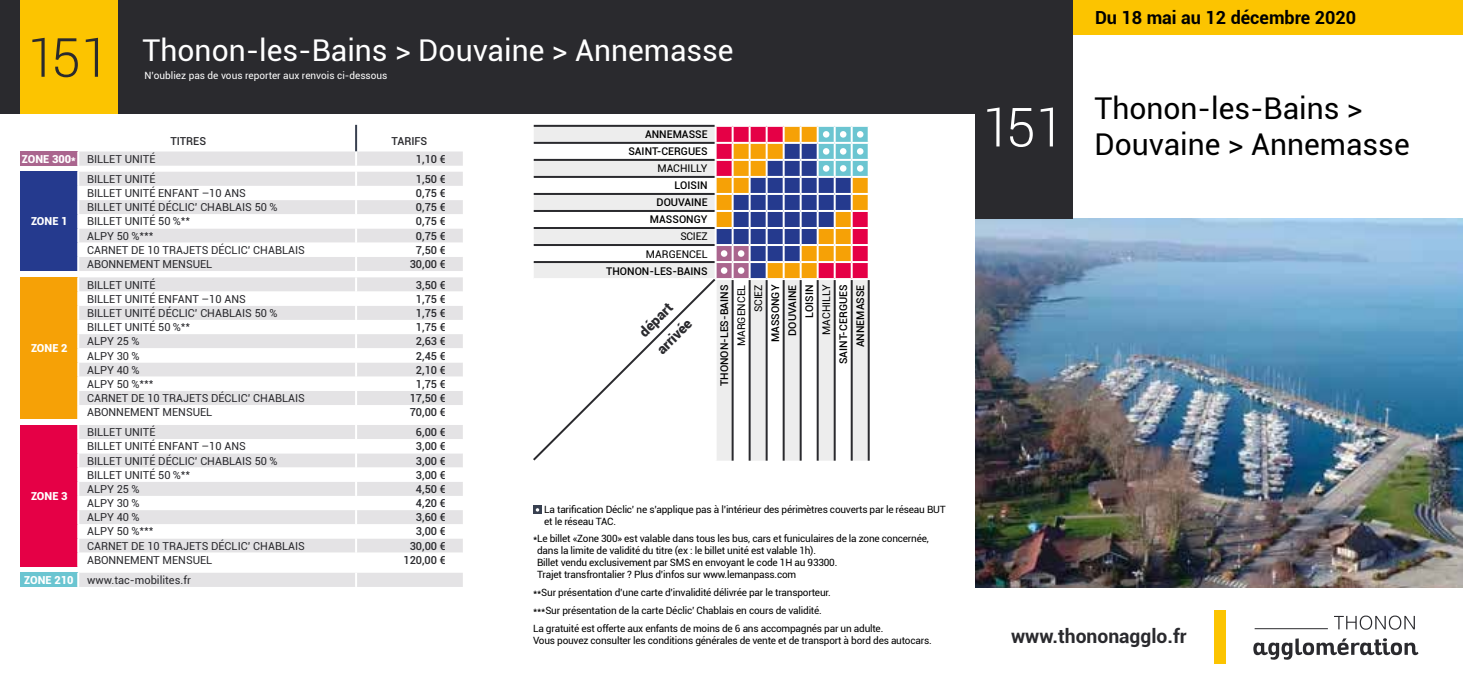
<style>
.page{position:relative;width:1463px;height:681px;background:#fff}
.page>*{position:absolute;margin:0;border:0;box-sizing:border-box;transform-origin:0 0}
.t1{font:300 54px "Roboto";color:#2a2a2e}
.t2{font:30px/36px "Roboto";color:#000}
.t3{font:30px "Roboto";color:#fff}
.t4{font:700 19.4px "Roboto";color:#2a2a2e}
.t5{font:700 18px "Roboto";color:#000}
.t6{font:900 14px/24.8px "Roboto";color:#2a2a2e}
.t7{font:11px "Roboto";color:#2a2a2e}
.t8{font:500 11px "Roboto";color:#2a2a2e}
.t9{font:900 11px "Roboto";color:#fff}
.t10{font:500 10.6px/17px "Roboto";color:#000;text-align:right}
.t11{font:10.6px/17px "Roboto";color:#000;text-align:right}
.t12{font:10px/12px "Roboto";letter-spacing:-.02em;color:#000}
.t13{font:10px "Roboto";color:#fff}
.s1{font-weight:900;color:#fff}
</style>
<div class="page">
<div style="left:0;top:0;width:976px;height:113px;background:#2a2a2e"></div>
<div style="left:1072px;top:0;width:391px;height:34px;background:#fcc400"></div>
<div style="left:975px;top:0;width:97px;height:39px;background:#2a2a2e"></div>
<img style="left:975px;top:218px;width:488px;height:370px">
<div style="left:975px;top:39px;width:97px;height:179px;background:#2a2a2e"></div>
<div style="left:1214px;top:610px;width:11px;height:53px;background:#fcc400"></div>
<svg style="left:1253px;top:638px;width:165px;height:21px"></svg>
<hr style="left:1254px;top:628px;width:74px;height:1px;background:#2a2a2e">
<svg style="left:1334px;top:615px;width:81px;height:14px"></svg>
<svg style="left:20px;top:125px;width:443px;height:146px"></svg>
<div style="left:20px;top:277px;width:58px;height:142px;background:#f6a106"></div>
<svg style="left:79px;top:277px;width:384px;height:14px;background:#e4e3e5"></svg>
<svg style="left:79px;top:306px;width:384px;height:99px;fill:#e4e3e5"></svg>
<svg style="left:77px;top:277px;width:1px;height:142px"></svg>
<svg style="left:355px;top:277px;width:2px;height:128px"></svg>
<div style="left:20px;top:425px;width:58px;height:141px;background:#e50046"></div>
<div style="left:79px;top:425px;width:384px;height:14px;background:#e4e3e5"></div>
<svg style="left:79px;top:453px;width:384px;height:100px;fill:#e4e3e5"></svg>
<svg style="left:77px;top:425px;width:1px;height:141px"></svg>
<svg style="left:355px;top:425px;width:2px;height:128px"></svg>
<svg style="left:533px;top:125px;width:337px;height:336px"></svg>
<div style="left:20px;top:0;width:97px;height:113px;background:#fcc400"></div>
<svg style="left:533px;top:505px;width:9px;height:9px"></svg>
<div style="left:20px;top:572px;width:58px;height:14px;background:#6bc5d1"></div>
<svg style="left:77px;top:572px;width:386px;height:14px;background:#e5e4e6"></svg>
<h1 class="t1" style="left:27px;top:20px;width:85px">151</h1>
<h2 class="t3" style="left:143px;top:30px;width:592px">Thonon-les-Bains &gt; Douvaine &gt; Annemasse</h2>
<p class="t13" style="left:145px;top:68px;width:244px">N’oubliez pas de vous reporter aux renvois ci-dessous</p>
<p class="t8" style="left:170px;top:133px;width:37px">TITRES</p>
<p class="t8" style="left:391px;top:133px;width:37px">TARIFS</p>
<p class="t7" style="left:22px;top:151px;width:135px"><span class="s1">ZONE 300*</span> BILLET UNITÉ</p>
<p class="t8" style="left:416px;top:151px;width:31px">1,10 €</p>
<p class="t9" style="left:31px;top:214px;width:38px">ZONE 1</p>
<p class="t9" style="left:31px;top:340px;width:38px">ZONE 2</p>
<p class="t9" style="left:31px;top:488px;width:38px">ZONE 3</p>
<p class="t7" style="left:87px;top:171px;width:70px">BILLET UNITÉ</p>
<p class="t8" style="left:416px;top:171px;width:31px">1,50 €</p>
<p class="t7" style="left:87px;top:185px;width:160px">BILLET UNITÉ ENFANT –10 ANS</p>
<p class="t8" style="left:416px;top:185px;width:31px">0,75 €</p>
<p class="t7" style="left:87px;top:199px;width:192px">BILLET UNITÉ DÉCLIC’ CHABLAIS 50 %</p>
<p class="t8" style="left:416px;top:199px;width:31px">0,75 €</p>
<p class="t7" style="left:87px;top:214px;width:105px">BILLET UNITÉ 50 %**</p>
<p class="t8" style="left:416px;top:214px;width:31px">0,75 €</p>
<p class="t7" style="left:87px;top:228px;width:68px">ALPY 50 %***</p>
<p class="t8" style="left:416px;top:228px;width:31px">0,75 €</p>
<p class="t7" style="left:87px;top:242px;width:219px">CARNET DE 10 TRAJETS DÉCLIC’ CHABLAIS</p>
<p class="t8" style="left:416px;top:242px;width:31px">7,50 €</p>
<p class="t7" style="left:87px;top:256px;width:127px">ABONNEMENT MENSUEL</p>
<p class="t8" style="left:410px;top:256px;width:38px">30,00 €</p>
<p class="t7" style="left:87px;top:277px;width:70px">BILLET UNITÉ</p>
<p class="t8" style="left:416px;top:277px;width:31px">3,50 €</p>
<p class="t7" style="left:87px;top:291px;width:160px">BILLET UNITÉ ENFANT –10 ANS</p>
<p class="t8" style="left:416px;top:291px;width:31px">1,75 €</p>
<p class="t7" style="left:87px;top:305px;width:192px">BILLET UNITÉ DÉCLIC’ CHABLAIS 50 %</p>
<p class="t8" style="left:416px;top:305px;width:31px">1,75 €</p>
<p class="t7" style="left:87px;top:319px;width:105px">BILLET UNITÉ 50 %**</p>
<p class="t8" style="left:416px;top:319px;width:31px">1,75 €</p>
<p class="t7" style="left:87px;top:333px;width:54px">ALPY 25 %</p>
<p class="t8" style="left:416px;top:333px;width:31px">2,63 €</p>
<p class="t7" style="left:87px;top:348px;width:54px">ALPY 30 %</p>
<p class="t8" style="left:416px;top:347px;width:31px">2,45 €</p>
<p class="t7" style="left:87px;top:362px;width:54px">ALPY 40 %</p>
<p class="t8" style="left:416px;top:362px;width:31px">2,10 €</p>
<p class="t7" style="left:87px;top:376px;width:68px">ALPY 50 %***</p>
<p class="t8" style="left:416px;top:376px;width:31px">1,75 €</p>
<p class="t7" style="left:87px;top:390px;width:219px">CARNET DE 10 TRAJETS DÉCLIC’ CHABLAIS</p>
<p class="t8" style="left:410px;top:390px;width:38px">17,50 €</p>
<p class="t7" style="left:87px;top:404px;width:127px">ABONNEMENT MENSUEL</p>
<p class="t8" style="left:410px;top:404px;width:38px">70,00 €</p>
<p class="t7" style="left:87px;top:424px;width:70px">BILLET UNITÉ</p>
<p class="t8" style="left:416px;top:424px;width:31px">6,00 €</p>
<p class="t7" style="left:87px;top:438px;width:160px">BILLET UNITÉ ENFANT –10 ANS</p>
<p class="t8" style="left:416px;top:438px;width:31px">3,00 €</p>
<p class="t7" style="left:87px;top:452px;width:192px">BILLET UNITÉ DÉCLIC’ CHABLAIS 50 %</p>
<p class="t8" style="left:416px;top:452px;width:31px">3,00 €</p>
<p class="t7" style="left:87px;top:467px;width:105px">BILLET UNITÉ 50 %**</p>
<p class="t8" style="left:416px;top:467px;width:31px">3,00 €</p>
<p class="t7" style="left:87px;top:481px;width:54px">ALPY 25 %</p>
<p class="t8" style="left:416px;top:481px;width:31px">4,50 €</p>
<p class="t7" style="left:87px;top:495px;width:54px">ALPY 30 %</p>
<p class="t8" style="left:416px;top:495px;width:31px">4,20 €</p>
<p class="t7" style="left:87px;top:509px;width:54px">ALPY 40 %</p>
<p class="t8" style="left:416px;top:509px;width:31px">3,60 €</p>
<p class="t7" style="left:87px;top:523px;width:68px">ALPY 50 %***</p>
<p class="t8" style="left:416px;top:523px;width:31px">3,00 €</p>
<p class="t7" style="left:87px;top:538px;width:219px">CARNET DE 10 TRAJETS DÉCLIC’ CHABLAIS</p>
<p class="t8" style="left:410px;top:537px;width:38px">30,00 €</p>
<p class="t7" style="left:87px;top:552px;width:127px">ABONNEMENT MENSUEL</p>
<p class="t8" style="left:403px;top:552px;width:44px">120,00 €</p>
<p class="t7" style="left:24px;top:572px;width:168px"><span class="s1">ZONE 210</span> www.tac-mobilites.fr</p>
<p class="t10" style="left:628px;top:126px;width:81px">ANNEMASSE<br>SAINT-CERGUES</p>
<p class="t11" style="left:657px;top:160px;width:52px">MACHILLY</p>
<p class="t10" style="left:650px;top:177px;width:59px">LOISIN<br>DOUVAINE<br>MASSONGY</p>
<p class="t11" style="left:646px;top:228px;width:63px">SCIEZ<br>MARGENCEL</p>
<p class="t10" style="left:606px;top:262px;width:103px">THONON-LES-BAINS</p>
<h3 class="t6" style="left:632px;top:325px;width:44px;rotate:-45deg">départ arrivée</h3>
<p class="t10" style="left:715px;top:386px;width:103px;rotate:-90deg">THONON-LES-BAINS</p>
<p class="t11" style="left:732px;top:346px;width:63px;rotate:-90deg">MARGENCEL<br>SCIEZ</p>
<p class="t10" style="left:766px;top:342px;width:59px;rotate:-90deg">MASSONGY<br>DOUVAINE<br>LOISIN</p>
<p class="t11" style="left:817px;top:335px;width:52px;rotate:-90deg">MACHILLY</p>
<p class="t10" style="left:834px;top:364px;width:81px;rotate:-90deg">SAINT-CERGUES<br>ANNEMASSE</p>
<p class="t12" style="left:544px;top:502px;width:403px">La tarification Déclic’ ne s’applique pas à l’intérieur des périmètres couverts par le réseau BUT et le réseau TAC.</p>
<p class="t12" style="left:537px;top:532px;width:393px;text-indent:-4px">*Le billet «Zone 300» est valable dans tous les bus, cars et funiculaires de la zone concernée, dans la limite de validité du titre (ex : le billet unité est valable 1h).<br>Billet vendu exclusivement par SMS en envoyant le code 1H au 93300.<br>Trajet transfrontalier ? Plus d’infos sur www.lemanpass.com</p>
<p class="t12" style="left:533px;top:583px;width:352px;line-height:17.6px">**Sur présentation d’une carte d’invalidité délivrée par le transporteur.<br>***Sur présentation de la carte Déclic’ Chablais en cours de validité.<br>La gratuité est offerte aux enfants de moins de 6 ans accompagnés par un adulte.</p>
<p class="t12" style="left:533px;top:633px;width:400px">Vous pouvez consulter les conditions générales de vente et de transport à bord des autocars.</p>
<h3 class="t5" style="left:1095px;top:5px;width:263px">Du 18 mai au 12 décembre 2020</h3>
<h2 class="t2" style="left:982px;top:90px;width:429px;text-indent:112px">Thonon-les-Bains &gt;<br><sup>151</sup> Douvaine &gt; Annemasse</h2>
<h3 class="t4" style="left:1011px;top:622px;width:177px">www.thononagglo.fr</h3>
</div>
